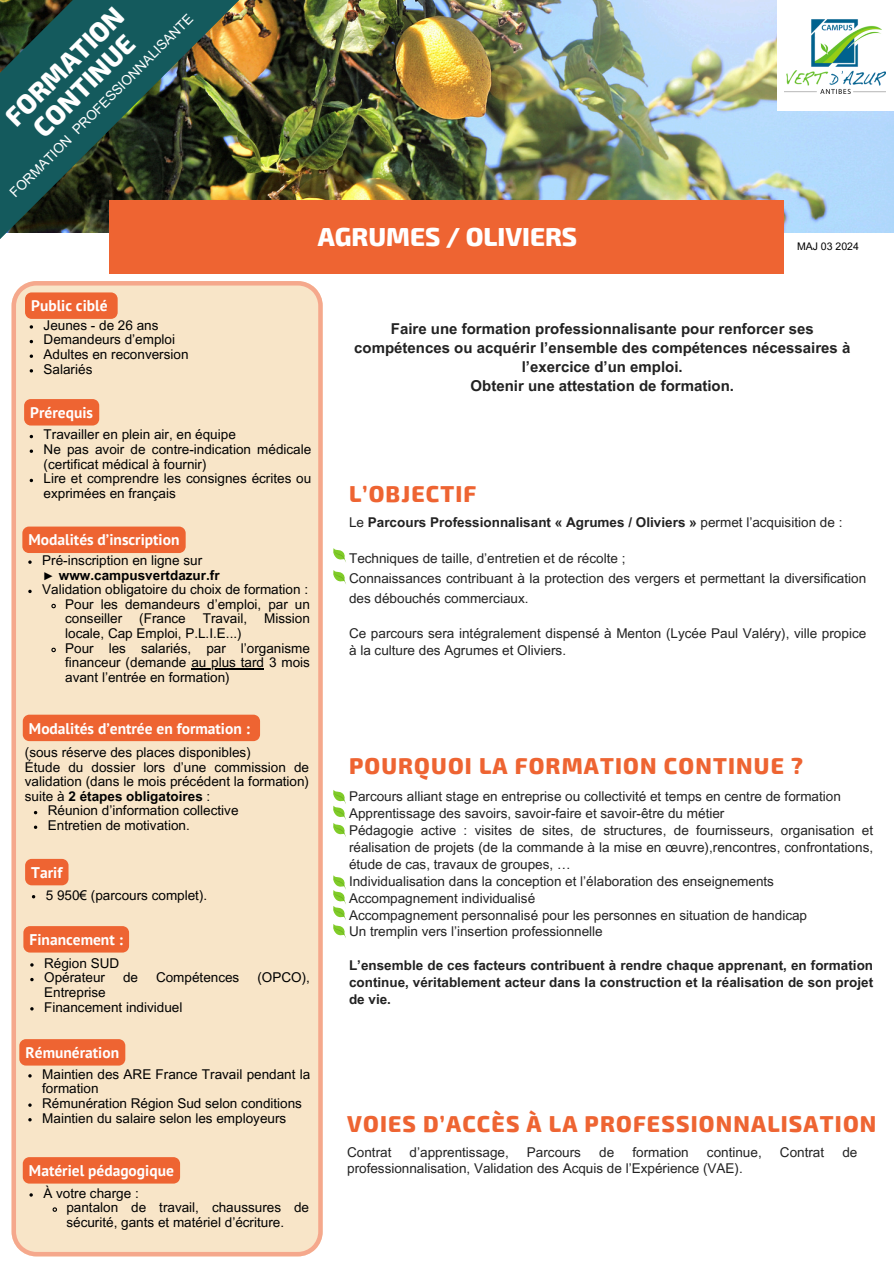
<style>
.page{position:relative;width:894px;height:1264px;background:#fff}
.page>*{position:absolute;margin:0;border:0;box-sizing:border-box;transform-origin:0 0}
.t1{font:800 26.4px/27.8px "Exo 2";color:#fff;text-align:center}
.t2{font:800 25.5px "Exo 2";color:#fff}
.t3{font:800 22.5px "Exo 2";letter-spacing:.05em;color:#ee6432}
.t4{font:700 15.45px "PT Sans";color:#fff}
.t5{font:700 15px/19.2px "Arial MT Pro";color:#222;text-align:center}
.t6{font:13.5px/14.7px "Arial MT Pro";color:#000}
.t7{font:13.5px/16.8px "Arial MT Pro";color:#222}
.t8{font:700 13.5px/17px "Arial MT Pro";color:#222;text-align:justify}
.t9{font:13.5px "Arial MT Pro";color:#fff}
.t10{font:700 13.5px "Arial MT Pro";color:#000}
.t11{font:10.5px "Arial MT Pro";color:#000}
.s1{font-family:"Liberation Serif";font-weight:400}
.s2{font-weight:700}
.s3{font-weight:400}
</style>
<div class="page">
<img style="left:270px;top:0;width:623px;height:232px">
<div style="left:777px;top:0;width:116px;height:111px;background:#fff"></div>
<img style="left:784px;top:19px;width:101px;height:74px">
<div style="left:109px;top:200px;width:675px;height:73px;background:#ee6432"></div>
<img style="left:0;top:0;width:270px;height:239px">
<div style="left:12px;top:281px;width:310px;height:975px;background:#f8e5c8"></div>
<svg style="left:333px;top:570px;width:13px;height:14px"></svg>
<svg style="left:333px;top:548px;width:13px;height:14px"></svg>
<svg style="left:25px;top:292px;width:93px;height:27px;background:#ee6937"></svg>
<svg style="left:30px;top:354px;width:3px;height:4px"></svg>
<div style="left:22px;top:526px;width:164px;height:27px;background:#ee6432"></div>
<svg style="left:28px;top:560px;width:4px;height:4px"></svg>
<svg style="left:28px;top:589px;width:4px;height:4px"></svg>
<svg style="left:50px;top:603px;width:7px;height:6px"></svg>
<svg style="left:50px;top:647px;width:7px;height:6px"></svg>
<hr style="left:191px;top:668px;width:73px;height:1px;background:#000">
<div style="left:23px;top:714px;width:237px;height:27px;background:#ee6432"></div>
<svg style="left:34px;top:825px;width:3px;height:4px"></svg>
<svg style="left:30px;top:963px;width:4px;height:3px"></svg>
<svg style="left:30px;top:977px;width:4px;height:4px"></svg>
<svg style="left:30px;top:1007px;width:4px;height:3px"></svg>
<div style="left:23px;top:926px;width:106px;height:26px;background:#ee6432"></div>
<div style="left:19px;top:1039px;width:106px;height:26px;background:#ee6432"></div>
<svg style="left:28px;top:1074px;width:4px;height:3px"></svg>
<svg style="left:28px;top:1103px;width:4px;height:3px"></svg>
<svg style="left:28px;top:1118px;width:4px;height:3px"></svg>
<div style="left:23px;top:1157px;width:157px;height:26px;background:#ee6432"></div>
<svg style="left:29px;top:1193px;width:4px;height:3px"></svg>
<svg style="left:52px;top:1206px;width:6px;height:6px"></svg>
<div style="left:24px;top:399px;width:75px;height:26px;background:#ee6432"></div>
<svg style="left:30px;top:449px;width:3px;height:4px"></svg>
<svg style="left:25px;top:858px;width:43px;height:27px"></svg>
<svg style="left:333px;top:790px;width:13px;height:47px"></svg>
<svg style="left:333px;top:875px;width:13px;height:63px"></svg>
<p class="t1" style="left:-1px;top:110px;width:157px;rotate:-45deg">FORMATION<br>CONTINUE</p>
<h6 class="t9" style="left:9px;top:191px;width:254px;rotate:-45deg">FORMATION PROFESSIONNALISANTE</h6>
<p class="t4" style="left:31px;top:295px;width:78px">Public ciblé</p>
<p class="t6" style="left:44px;top:319px;width:116px">Jeunes - de 26 ans</p>
<p class="t6" style="left:44px;top:334px;width:133px">Demandeurs d’emploi</p>
<p class="t6" style="left:44px;top:348px;width:146px">Adultes en reconversion</p>
<p class="t6" style="left:44px;top:363px;width:50px">Salariés</p>
<p class="t2" style="left:318px;top:220px;width:261px">AGRUMES / OLIVIERS</p>
<h1 class="t11" style="left:796px;top:243px;width:63px">MAJ 03 2024</h1>
<p class="t5" style="left:354px;top:321px;width:497px">Faire une formation professionnalisante pour renforcer ses compétences ou acquérir l’ensemble des compétences nécessaires à l’exercice d’un emploi.<br>Obtenir une attestation de formation.</p>
<p class="t4" style="left:30px;top:402px;width:64px">Prérequis</p>
<p class="t6" style="left:44px;top:429px;width:194px">Travailler en plein air, en équipe</p>
<p class="t6" style="left:44px;top:443px;width:269px">Ne pas avoir de contre-indication médicale (certificat médical à fournir)</p>
<p class="t6" style="left:44px;top:473px;width:269px">Lire et comprendre les consignes écrites ou exprimées en français</p>
<p class="t4" style="left:29px;top:529px;width:152px">Modalités d’inscription</p>
<p class="t6" style="left:42px;top:554px;width:161px">Pré-inscription en ligne sur</p>
<h3 class="t10" style="left:42px;top:570px;width:179px"><span class="s1">►</span> www.campusvertdazur.fr</h3>
<p class="t6" style="left:42px;top:584px;width:267px">Validation obligatoire du choix de formation :</p>
<p class="t6" style="left:65px;top:598px;width:246px">Pour les demandeurs d’emploi, par un conseiller</p>
<p class="t6" style="left:139px;top:613px;width:48px">(France</p>
<p class="t6" style="left:203px;top:613px;width:46px">Travail,</p>
<p class="t6" style="left:264px;top:613px;width:47px">Mission</p>
<p class="t6" style="left:65px;top:627px;width:178px">locale, Cap Emploi, P.L.I.E...)</p>
<p class="t6" style="left:65px;top:642px;width:246px">Pour les salariés, par l’organisme financeur (demande au plus tard 3 mois</p>
<p class="t6" style="left:65px;top:671px;width:166px">avant l’entrée en formation)</p>
<p class="t4" style="left:29px;top:717px;width:222px">Modalités d’entrée en formation :</p>
<h3 class="t6" style="left:25px;top:746px;width:286px">(sous réserve des places disponibles)<br>Étude du dossier lors d’une commission de validation (dans le mois précédent la formation) suite à <span class="s2">2 étapes obligatoires</span> :</h3>
<h6 class="t6" style="left:48px;top:805px;width:192px">Réunion d’information collective</h6>
<p class="t6" style="left:48px;top:819px;width:143px">Entretien de motivation.</p>
<p class="t4" style="left:31px;top:862px;width:32px">Tarif</p>
<p class="t6" style="left:46px;top:889px;width:163px">5 950€ (parcours complet).</p>
<h3 class="t4" style="left:30px;top:929px;width:95px">Financement :</h3>
<p class="t6" style="left:44px;top:957px;width:77px">Région SUD</p>
<h3 class="t6" style="left:44px;top:972px;width:62px">Opérateur</h3>
<h3 class="t6" style="left:123px;top:972px;width:17px">de</h3>
<h3 class="t6" style="left:156px;top:972px;width:85px">Compétences</h3>
<h3 class="t6" style="left:257px;top:972px;width:54px">(OPCO),</h3>
<h3 class="t6" style="left:44px;top:986px;width:63px">Entreprise</h3>
<h3 class="t6" style="left:44px;top:1001px;width:140px">Financement individuel</h3>
<h3 class="t4" style="left:25px;top:1042px;width:95px">Rémunération</h3>
<p class="t6" style="left:42px;top:1068px;width:269px">Maintien des ARE France Travail pendant la formation</p>
<p class="t6" style="left:42px;top:1097px;width:261px">Rémunération Région Sud selon conditions</p>
<p class="t6" style="left:42px;top:1112px;width:245px">Maintien du salaire selon les employeurs</p>
<h6 class="t4" style="left:29px;top:1160px;width:146px">Matériel pédagogique</h6>
<h6 class="t6" style="left:43px;top:1187px;width:97px">À votre charge :</h6>
<h6 class="t6" style="left:66px;top:1201px;width:244px">pantalon de travail, chaussures de sécurité, gants et matériel d’écriture.</h6>
<p class="t3" style="left:349px;top:479px;width:129px">L’OBJECTIF</p>
<h3 class="t8" style="left:349px;top:515px;width:494px"><span class="s3">Le</span> Parcours Professionnalisant « Agrumes / Oliviers » <span class="s3">permet l’acquisition de :</span></h3>
<p class="t7" style="left:349px;top:549px;width:518px;line-height:20.2px">Techniques de taille, d’entretien et de récolte ;<br>Connaissances contribuant à la protection des vergers et permettant la diversification des débouchés commerciaux.</p>
<h6 class="t7" style="left:349px;top:627px;width:518px">Ce parcours sera intégralement dispensé à Menton (Lycée Paul Valéry), ville propice à la culture des Agrumes et Oliviers.</h6>
<h5 class="t3" style="left:349px;top:751px;width:455px">POURQUOI LA FORMATION CONTINUE ?</h5>
<p class="t7" style="left:349px;top:790px;width:525px">Parcours alliant stage en entreprise ou collectivité et temps en centre de formation Apprentissage des savoirs, savoir-faire et savoir-être du métier<br>Pédagogie active : visites de sites, de structures, de fournisseurs, organisation et réalisation de projets (de la commande à la mise en œuvre),rencontres, confrontations, étude de cas, travaux de groupes, …<br>Individualisation dans la conception et l’élaboration des enseignements Accompagnement individualisé<br>Accompagnement personnalisé pour les personnes en situation de handicap<br>Un tremplin vers l’insertion professionnelle</p>
<h6 class="t8" style="left:349px;top:958px;width:525px">L’ensemble de ces facteurs contribuent à rendre chaque apprenant, en formation continue, véritablement acteur dans la construction et la réalisation de son projet de vie.</h6>
<p class="t3" style="left:347px;top:1109px;width:530px">VOIES D’ACCÈS À LA PROFESSIONNALISATION</p>
<p class="t7" style="left:347px;top:1145px;width:46px">Contrat</p>
<p class="t7" style="left:409px;top:1145px;width:101px">d’apprentissage,</p>
<p class="t7" style="left:527px;top:1145px;width:56px">Parcours</p>
<p class="t7" style="left:599px;top:1145px;width:17px">de</p>
<p class="t7" style="left:632px;top:1145px;width:58px">formation</p>
<p class="t7" style="left:706px;top:1145px;width:56px">continue,</p>
<p class="t7" style="left:779px;top:1145px;width:46px">Contrat</p>
<p class="t7" style="left:842px;top:1145px;width:17px">de</p>
<p class="t7" style="left:347px;top:1161px;width:397px">professionnalisation, Validation des Acquis de l’Expérience (VAE).</p>
</div>
